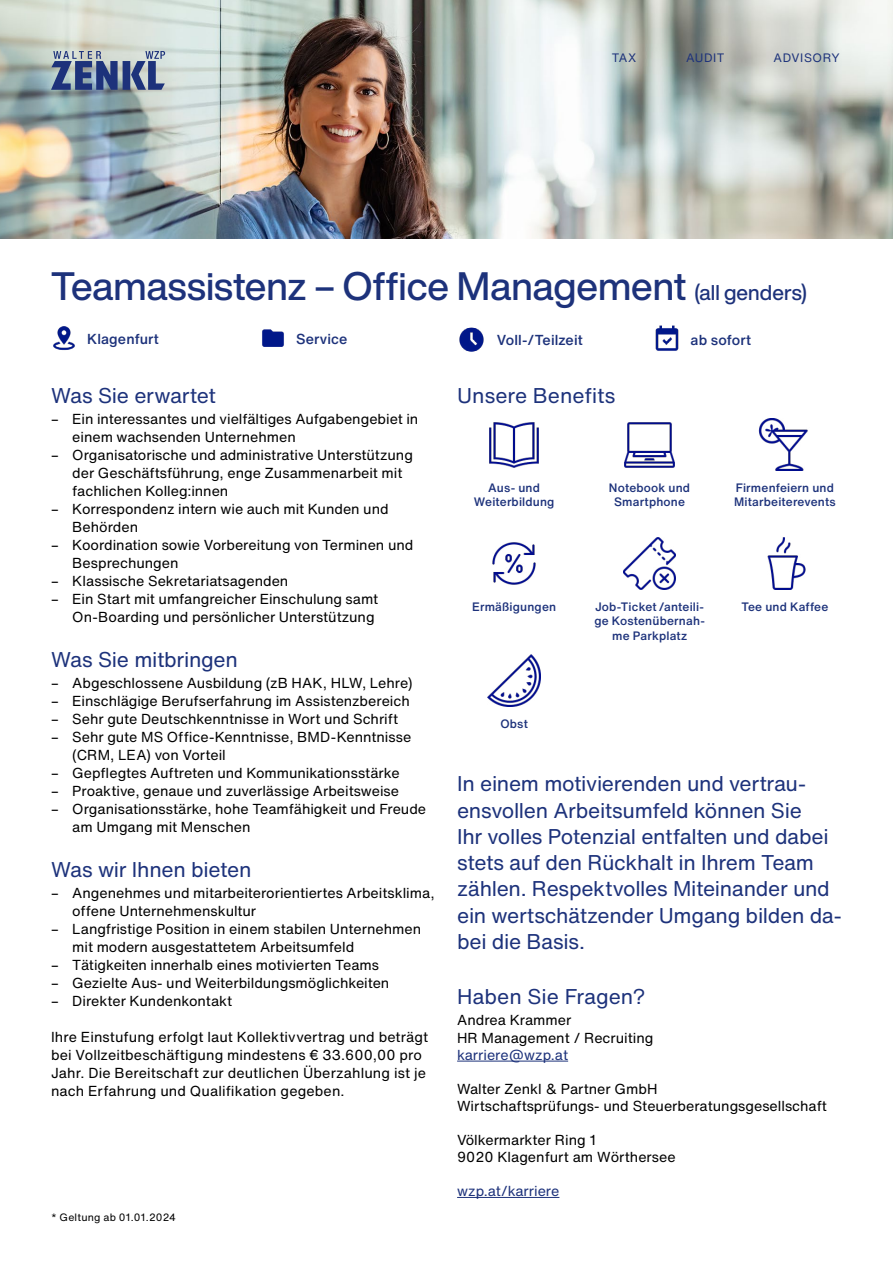
<style>
.page{position:relative;width:893px;height:1263px;background:#fff}
.page>*{position:absolute;margin:0;border:0;box-sizing:border-box;transform-origin:0 0}
.t1{font:500 39px "Helvetica Now Display";color:#1d327b}
.t2{font:21px/26.2px "Helvetica Now Text";letter-spacing:-.015em;color:#1d327b}
.t3{font:14.25px/18px "Helvetica Now Text";color:#000}
.t4{font:500 14.25px "Helvetica Now Text";letter-spacing:.01em;color:#1d327b}
.t5{font:14.25px "Helvetica Now Text";color:#1d327b}
.t6{font:500 12px/14.4px "Helvetica Now Text";letter-spacing:.015em;color:#1d327b;text-align:center}
.t7{font:12px "Helvetica Now Text";letter-spacing:.045em;color:#1d327b}
.t8{font:10.5px "Helvetica Now Text";letter-spacing:.02em;color:#000}
.s1{font-size:21px}
</style>
<div class="page">
<img style="left:0;top:0;width:893px;height:238px">
<hr style="left:457px;top:1061px;width:111px;height:1px;background:#1d327b">
<img style="left:53px;top:326px;width:22px;height:24px">
<img style="left:262px;top:329px;width:22px;height:18px">
<img style="left:655px;top:326px;width:24px;height:25px">
<svg style="left:51px;top:51px;width:114px;height:39px;background:#7383a3"></svg>
<img style="left:460px;top:327px;width:24px;height:24px">
<hr style="left:457px;top:1197px;width:102px;height:1px;background:#1d327b">
<img style="left:759px;top:418px;width:49px;height:53px">
<img style="left:489px;top:422px;width:50px;height:46px">
<img style="left:624px;top:422px;width:51px;height:46px">
<img style="left:767px;top:537px;width:39px;height:52px">
<img style="left:492px;top:542px;width:44px;height:43px">
<img style="left:488px;top:654px;width:52px;height:53px">
<img style="left:623px;top:537px;width:53px;height:53px">
<p class="t7" style="left:612px;top:49px;width:26px">TAX</p>
<p class="t7" style="left:686px;top:49px;width:40px">AUDIT</p>
<p class="t7" style="left:774px;top:49px;width:68px">ADVISORY</p>
<h1 class="t1" style="left:51px;top:259px;width:758px">Teamassistenz – Office Management <span class="s1">(all genders)</span></h1>
<p class="t4" style="left:87px;top:330px;width:73px">Klagenfurt</p>
<p class="t4" style="left:296px;top:330px;width:53px">Service</p>
<p class="t4" style="left:691px;top:330px;width:62px">ab sofort</p>
<p class="t4" style="left:497px;top:330px;width:87px">Voll-/Teilzeit</p>
<h2 class="t2" style="left:51px;top:382px;width:166px">Was Sie erwartet</h2>
<p class="t3" style="left:72px;top:410px;width:348px;text-indent:-21px">– Ein interessantes und vielfältiges Aufgabengebiet in einem wachsenden Unternehmen</p>
<p class="t3" style="left:72px;top:446px;width:342px;text-indent:-21px">– Organisatorische und administrative Unterstützung der Geschäftsführung, enge Zusammenarbeit mit fachlichen Kolleg:innen</p>
<p class="t3" style="left:72px;top:500px;width:318px;text-indent:-21px">– Korrespondenz intern wie auch mit Kunden und<br>Behörden</p>
<p class="t3" style="left:72px;top:536px;width:343px;text-indent:-21px">– Koordination sowie Vorbereitung von Terminen und<br>Besprechungen</p>
<p class="t3" style="left:51px;top:572px;width:239px">– Klassische Sekretariatsagenden</p>
<p class="t3" style="left:51px;top:590px;width:329px;text-align:right">– Ein Start mit umfangreicher Einschulung samt<br>On-Boarding und persönlicher Unterstützung</p>
<h2 class="t2" style="left:51px;top:646px;width:188px">Was Sie mitbringen</h2>
<p class="t3" style="left:51px;top:674px;width:363px">– Abgeschlossene Ausbildung (zB HAK, HLW, Lehre)</p>
<p class="t3" style="left:51px;top:692px;width:360px">– Einschlägige Berufserfahrung im Assistenzbereich</p>
<p class="t3" style="left:51px;top:710px;width:349px">– Sehr gute Deutschkenntnisse in Wort und Schrift</p>
<p class="t3" style="left:72px;top:728px;width:341px;text-indent:-21px">– Sehr gute MS Office-Kenntnisse, BMD-Kenntnisse (CRM, LEA) von Vorteil</p>
<p class="t3" style="left:51px;top:764px;width:350px">– Gepflegtes Auftreten und Kommunikationsstärke</p>
<p class="t3" style="left:51px;top:782px;width:350px">– Proaktive, genaue und zuverlässige Arbeitsweise</p>
<p class="t3" style="left:72px;top:800px;width:355px;text-indent:-21px">– Organisationsstärke, hohe Teamfähigkeit und Freude am Umgang mit Menschen</p>
<h2 class="t2" style="left:51px;top:857px;width:202px">Was wir Ihnen bieten</h2>
<p class="t3" style="left:72px;top:884px;width:364px;text-indent:-21px">– Angenehmes und mitarbeiterorientiertes Arbeitsklima, offene Unternehmenskultur</p>
<p class="t3" style="left:72px;top:920px;width:350px;text-indent:-21px">– Langfristige Position in einem stabilen Unternehmen mit modern ausgestattetem Arbeitsumfeld</p>
<p class="t3" style="left:51px;top:956px;width:330px">– Tätigkeiten innerhalb eines motivierten Teams</p>
<p class="t3" style="left:51px;top:974px;width:340px">– Gezielte Aus- und Weiterbildungsmöglichkeiten</p>
<p class="t3" style="left:51px;top:992px;width:183px">– Direkter Kundenkontakt</p>
<p class="t3" style="left:51px;top:1028px;width:379px">Ihre Einstufung erfolgt laut Kollektivvertrag und beträgt bei Vollzeitbeschäftigung mindestens € 33.600,00 pro Jahr. Die Bereitschaft zur deutlichen Überzahlung ist je nach Erfahrung und Qualifikation gegeben.</p>
<p class="t8" style="left:51px;top:1210px;width:127px">* Geltung ab 01.01.2024</p>
<h2 class="t2" style="left:457px;top:382px;width:160px">Unsere Benefits</h2>
<p class="t6" style="left:474px;top:480px;width:82px">Aus- und<br>Weiterbildung</p>
<p class="t6" style="left:609px;top:480px;width:83px">Notebook und<br>Smartphone</p>
<p class="t6" style="left:734px;top:480px;width:103px;text-align:left">Firmenfeiern und<br>Mitarbeiterevents</p>
<p class="t6" style="left:472px;top:599px;width:86px">Ermäßigungen</p>
<p class="t6" style="left:595px;top:599px;width:111px">Job-Ticket /anteili-</p>
<p class="t6" style="left:741px;top:599px;width:89px">Tee und Kaffee</p>
<p class="t6" style="left:594px;top:614px;width:112px">ge Kostenübernah&shy;me Parkplatz</p>
<p class="t6" style="left:500px;top:717px;width:29px">Obst</p>
<p class="t2" style="left:457px;top:771px;width:386px">In einem motivierenden und vertrau&shy;ensvollen Arbeitsumfeld können Sie<br>Ihr volles Potenzial entfalten und dabei stets auf den Rückhalt in Ihrem Team zählen. Respektvolles Miteinander und ein wertschätzender Umgang bilden da&shy;bei die Basis.</p>
<h2 class="t2" style="left:457px;top:984px;width:190px">Haben Sie Fragen?</h2>
<p class="t3" style="left:457px;top:1012px;width:198px;line-height:17.1px">Andrea Krammer<br>HR Management / Recruiting</p>
<p class="t5" style="left:457px;top:1045px;width:113px">karriere@wzp.at</p>
<p class="t3" style="left:457px;top:1080px;width:371px;line-height:17.1px">Walter Zenkl &amp; Partner GmbH<br>Wirtschaftsprüfungs- und Steuerberatungsgesellschaft</p>
<p class="t3" style="left:457px;top:1131px;width:220px;line-height:17.1px">Völkermarkter Ring 1<br>9020 Klagenfurt am Wörthersee</p>
<p class="t5" style="left:457px;top:1181px;width:104px">wzp.at/karriere</p>
</div>
